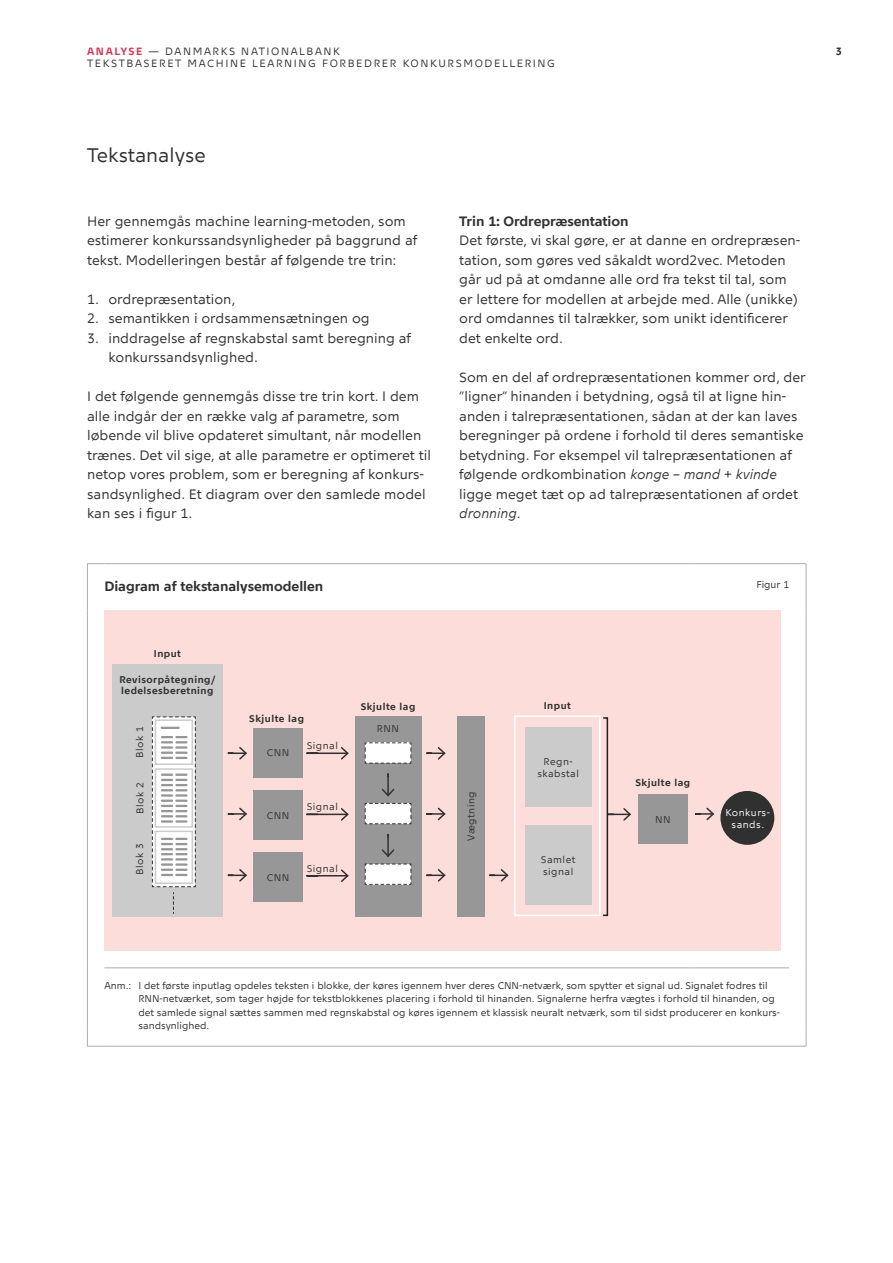
<style>
.page{position:relative;width:893px;height:1263px;background:#fff}
.page>*{position:absolute;margin:0;border:0;box-sizing:border-box;transform-origin:0 0}
.H2_subheading_13_15{font:19.5px "Nationalbank";color:#303030}
.Brød{font:13.5px/19.5px "Nationalbank";color:#303030}
.Elementoverskrift{font:700 13.5px "Nationalbank";color:#303030}
.H3_mellemrubrik_9_13{font:700 13.5px "Nationalbank";color:#303030}
.t1{font:10.5px "Nationalbank";letter-spacing:.15em;color:#303030}
.t2{font:700 10.5px "Nationalbank";color:#303030}
.Note{font:9.75px/13.5px "Nationalbank";color:#303030}
.Afdeling{font:9.75px/11.7px "Nationalbank";letter-spacing:.05em;color:#303030;text-align:center}
.Afdeling-2{font:700 9.75px/11.7px "Nationalbank";letter-spacing:.05em;color:#303030}
.Afdeling-3{font:9.75px/11.7px "Nationalbank";letter-spacing:.05em;color:#fff;text-align:center}
.Elementnummerering{font:9.75px "Nationalbank";color:#303030}
.s1{font-weight:700;color:#d23757}
.s2{font-style:italic}
</style>
<div class="page">
<hr style="left:104px;top:967px;width:587px;height:1px;background:#acacac">
<hr style="left:691px;top:967px;width:98px;height:1px;background:#acacac">
<svg style="left:87px;top:563px;width:17px;height:1px"></svg>
<hr style="left:87px;top:564px;width:1px;height:46px;background:#acacac">
<hr style="left:104px;top:563px;width:587px;height:1px;background:#acacac">
<hr style="left:691px;top:563px;width:98px;height:1px;background:#acacac">
<svg style="left:789px;top:563px;width:17px;height:1px"></svg>
<hr style="left:806px;top:564px;width:1px;height:46px;background:#acacac">
<hr style="left:87px;top:610px;width:1px;height:358px;background:#acacac">
<hr style="left:806px;top:610px;width:1px;height:358px;background:#acacac">
<hr style="left:87px;top:968px;width:1px;height:61px;background:#acacac">
<hr style="left:806px;top:968px;width:1px;height:61px;background:#acacac">
<svg style="left:87px;top:1029px;width:17px;height:18px"></svg>
<hr style="left:104px;top:1046px;width:587px;height:1px;background:#acacac">
<hr style="left:691px;top:1046px;width:98px;height:1px;background:#acacac">
<svg style="left:789px;top:1029px;width:18px;height:18px"></svg>
<div style="left:104px;top:610px;width:677px;height:341px;background:#fcddd9"></div>
<div style="left:720px;top:791px;width:54px;height:54px;background:#303030;border-radius:50%"></div>
<div style="left:112px;top:664px;width:110px;height:253px;background:#cbcbcb"></div>
<div style="left:638px;top:794px;width:50px;height:50px;background:#979797"></div>
<div style="left:355px;top:716px;width:66px;height:201px;background:#979797"></div>
<div style="left:457px;top:716px;width:28px;height:201px;background:#979797"></div>
<div style="left:514px;top:715px;width:86px;height:201px;border:2px solid #fff"></div>
<div style="left:253px;top:728px;width:50px;height:50px;background:#979797"></div>
<div style="left:253px;top:852px;width:50px;height:50px;background:#979797"></div>
<div style="left:253px;top:790px;width:50px;height:50px;background:#979797"></div>
<div style="left:525px;top:727px;width:66px;height:79px;background:#cbcbcb"></div>
<div style="left:525px;top:825px;width:66px;height:80px;background:#cbcbcb"></div>
<hr style="left:387px;top:773px;width:2px;height:22px;background:#333">
<hr style="left:387px;top:834px;width:2px;height:22px;background:#333">
<svg style="left:152px;top:716px;width:44px;height:197px"></svg>
<svg style="left:364px;top:742px;width:48px;height:22px"></svg>
<svg style="left:364px;top:787px;width:48px;height:37px"></svg>
<svg style="left:364px;top:848px;width:48px;height:37px"></svg>
<hr style="left:306px;top:752px;width:42px;height:2px;background:#303030">
<svg style="left:339px;top:747px;width:10px;height:13px"></svg>
<hr style="left:306px;top:814px;width:42px;height:1px;background:#303030">
<svg style="left:339px;top:808px;width:10px;height:13px"></svg>
<hr style="left:306px;top:875px;width:42px;height:1px;background:#303030">
<svg style="left:339px;top:869px;width:10px;height:13px"></svg>
<svg style="left:608px;top:807px;width:23px;height:15px"></svg>
<svg style="left:228px;top:807px;width:19px;height:14px"></svg>
<svg style="left:426px;top:807px;width:20px;height:14px"></svg>
<svg style="left:695px;top:807px;width:19px;height:14px"></svg>
<svg style="left:228px;top:747px;width:19px;height:13px"></svg>
<svg style="left:426px;top:747px;width:20px;height:13px"></svg>
<svg style="left:228px;top:869px;width:19px;height:13px"></svg>
<svg style="left:426px;top:869px;width:20px;height:13px"></svg>
<svg style="left:489px;top:869px;width:20px;height:13px"></svg>
<div style="left:602px;top:717px;width:6px;height:199px;border:2px solid #231f20"></div>
<p class="t1" style="left:87px;top:45px;width:254px"><span class="s1">ANALYSE</span> — DANMARKS NATIONALBANK</p>
<p class="t2" style="left:836px;top:45px;width:8px">3</p>
<p class="t1" style="left:87px;top:57px;width:469px">TEKSTBASERET MACHINE LEARNING FORBEDRER KONKURSMODELLERING</p>
<p class="H2_subheading_13_15" style="left:87px;top:144px;width:120px">Tekstanalyse</p>
<p class="Brød" style="left:87px;top:211px;width:331px">Her gennemgås machine learning-metoden, som estimerer konkurssandsynligheder på baggrund af tekst. Modelleringen består af følgende tre trin:</p>
<p class="Brød" style="left:87px;top:289px;width:150px">1. ordrepræsentation,</p>
<p class="Brød" style="left:87px;top:309px;width:284px">2. semantikken i ordsammensætningen og</p>
<p class="Brød" style="left:108px;top:328px;width:304px;text-indent:-21px">3. inddragelse af regnskabstal samt beregning af konkurssandsynlighed.</p>
<p class="Brød" style="left:87px;top:387px;width:345px">I det følgende gennemgås disse tre trin kort. I dem alle indgår der en række valg af parametre, som løbende vil blive opdateret simultant, når modellen trænes. Det vil sige, at alle parametre er optimeret til netop vores problem, som er beregning af konkurs&shy;sandsynlighed. Et diagram over den samlede model kan ses i figur 1.</p>
<p class="H3_mellemrubrik_9_13" style="left:459px;top:213px;width:171px">Trin 1: Ordrepræsentation</p>
<p class="Brød" style="left:459px;top:231px;width:343px">Det første, vi skal gøre, er at danne en ordrepræsen&shy;tation, som gøres ved såkaldt word2vec. Metoden går ud på at omdanne alle ord fra tekst til tal, som er lettere for modellen at arbejde med. Alle (unikke) ord omdannes til talrækker, som unikt identificerer det enkelte ord.</p>
<p class="Brød" style="left:459px;top:367px;width:348px">Som en del af ordrepræsentationen kommer ord, der ”ligner” hinanden i betydning, også til at ligne hin&shy;anden i talrepræsentationen, sådan at der kan laves beregninger på ordene i forhold til deres semantiske betydning. For eksempel vil talrepræsentationen af følgende ordkombination <span class="s2">konge</span> – <span class="s2">mand</span> + <span class="s2">kvinde </span>ligge meget tæt op ad talrepræsentationen af ordet <span class="s2">dronning</span>.</p>
<p class="Elementoverskrift" style="left:104px;top:578px;width:220px">Diagram af tekstanalysemodellen</p>
<p class="Elementnummerering" style="left:756px;top:579px;width:34px">Figur 1</p>
<p class="Afdeling-2" style="left:154px;top:647px;width:29px">Input</p>
<p class="Afdeling-2" style="left:119px;top:673px;width:97px">Revisorpåtegning/ ledelsesberetning</p>
<p class="Afdeling" style="left:134px;top:758px;width:33px;rotate:-90deg">Blok 1</p>
<p class="Afdeling" style="left:134px;top:814px;width:33px;rotate:-90deg">Blok 2</p>
<p class="Afdeling" style="left:134px;top:875px;width:33px;rotate:-90deg">Blok 3</p>
<p class="Afdeling-2" style="left:249px;top:712px;width:56px">Skjulte lag</p>
<p class="Afdeling" style="left:267px;top:747px;width:24px">CNN</p>
<p class="Afdeling" style="left:267px;top:809px;width:24px">CNN</p>
<p class="Afdeling" style="left:267px;top:872px;width:24px">CNN</p>
<p class="Afdeling" style="left:307px;top:740px;width:33px">Signal</p>
<p class="Afdeling" style="left:307px;top:801px;width:33px">Signal</p>
<p class="Afdeling" style="left:307px;top:862px;width:33px">Signal</p>
<p class="Afdeling-2" style="left:361px;top:700px;width:56px">Skjulte lag</p>
<p class="Afdeling-2" style="left:544px;top:699px;width:29px">Input</p>
<p class="Afdeling" style="left:377px;top:722px;width:24px">RNN</p>
<p class="Afdeling" style="left:465px;top:841px;width:51px;rotate:-90deg">Vægtning</p>
<p class="Afdeling" style="left:537px;top:756px;width:43px">Regn&shy;skabstal</p>
<p class="Afdeling" style="left:541px;top:853px;width:36px;text-align:left">Samlet signal</p>
<p class="Afdeling-2" style="left:635px;top:777px;width:56px">Skjulte lag</p>
<p class="Afdeling" style="left:655px;top:813px;width:17px">NN</p>
<p class="Afdeling-3" style="left:725px;top:806px;width:46px">Konkurs&shy;sands.</p>
<p class="Note" style="left:138px;top:978px;width:643px;text-indent:-34px">Anm.: I det første inputlag opdeles teksten i blokke, der køres igennem hver deres CNN-netværk, som spytter et signal ud. Signalet fodres til RNN-netværket, som tager højde for tekstblokkenes placering i forhold til hinanden. Signalerne herfra vægtes i forhold til hinanden, og det samlede signal sættes sammen med regnskabstal og køres igennem et klassisk neuralt netværk, som til sidst producerer en konkurs&shy;sandsynlighed.</p>
</div>
